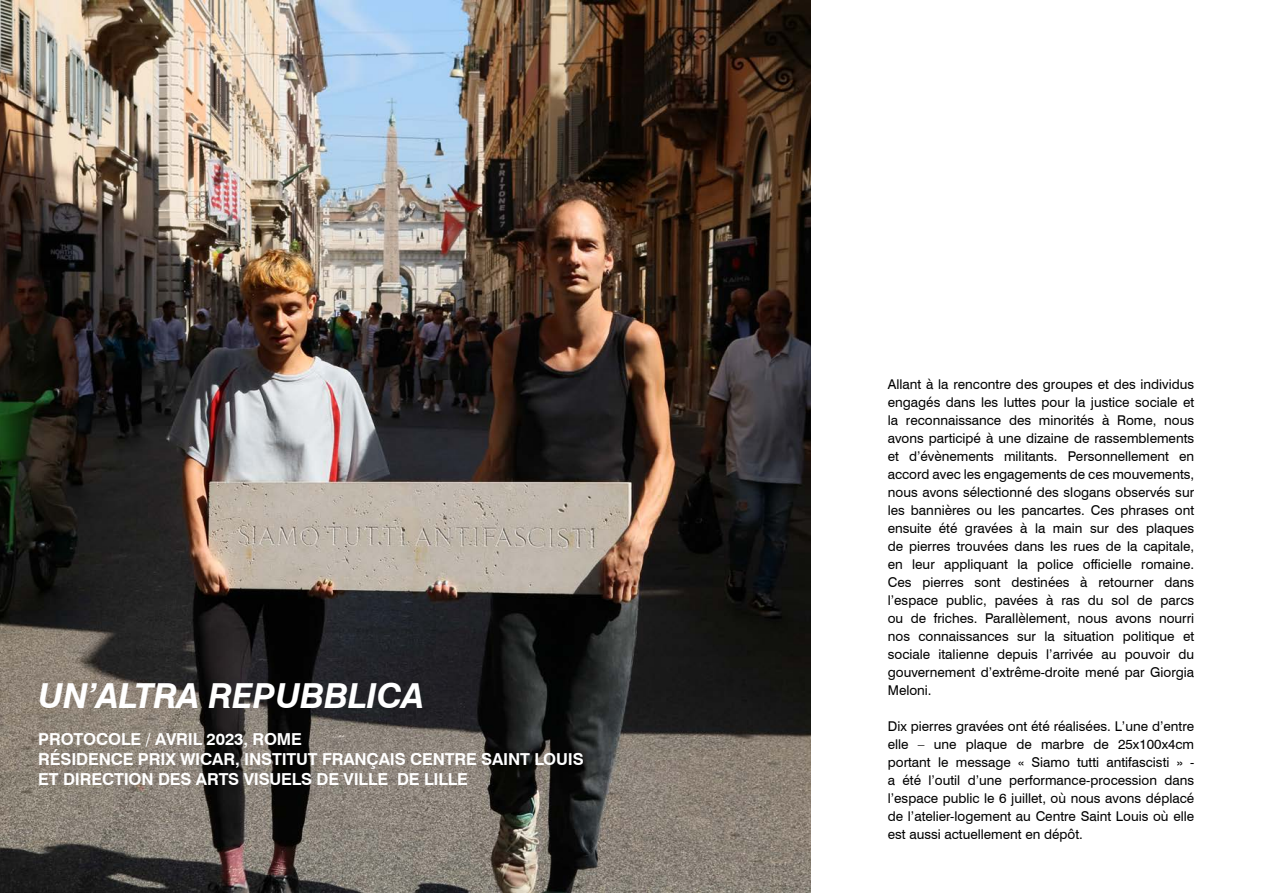
<style>
.page{position:relative;width:1263px;height:893px;background:#fff}
.page>*{position:absolute;margin:0;border:0;box-sizing:border-box;transform-origin:0 0}
.t1{font:italic 700 34.5px "Swiss 721 BT";letter-spacing:-.01em;color:#fff}
.t2{font:700 16.5px/19.8px "Swiss 721 BT";letter-spacing:-.01em;color:#fff}
.t3{font:13.5px/18px "Swiss 721 BT";color:#000;text-align:justify}
</style>
<div class="page">
<img style="left:0;top:0;width:810px;height:893px">
<h1 class="t1" style="left:38px;top:674px;width:387px">UN’ALTRA REPUBBLICA</h1>
<p class="t2" style="left:38px;top:729px;width:547px">PROTOCOLE / AVRIL 2023, ROME<br>RÉSIDENCE PRIX WICAR, INSTITUT FRANÇAIS CENTRE SAINT LOUIS<br>ET DIRECTION DES ARTS VISUELS DE VILLE DE LILLE</p>
<p class="t3" style="left:888px;top:375px;width:308px">Allant à la rencontre des groupes et des individus engagés dans les luttes pour la justice sociale et la reconnaissance des minorités à Rome, nous avons participé à une dizaine de rassemblements et d’évènements militants. Personnellement en accord avec les engagements de ces mouvements, nous avons sélectionné des slogans observés sur les bannières ou les pancartes. Ces phrases ont ensuite été gravées à la main sur des plaques de pierres trouvées dans les rues de la capitale, en leur appliquant la police officielle romaine.<br>Ces pierres sont destinées à retourner dans l’espace public, pavées à ras du sol de parcs ou de friches. Parallèlement, nous avons nourri nos connaissances sur la situation politique et sociale italienne depuis l’arrivée au pouvoir du gouvernement d’extrême-droite mené par Giorgia Meloni.</p>
<p class="t3" style="left:888px;top:717px;width:308px">Dix pierres gravées ont été réalisées. L’une d’entre elle – une plaque de marbre de 25x100x4cm portant le message « Siamo tutti antifascisti » - a été l’outil d’une performance-procession dans l’espace public le 6 juillet, où nous avons déplacé de l’atelier-logement au Centre Saint Louis où elle est aussi actuellement en dépôt.</p>
</div>
